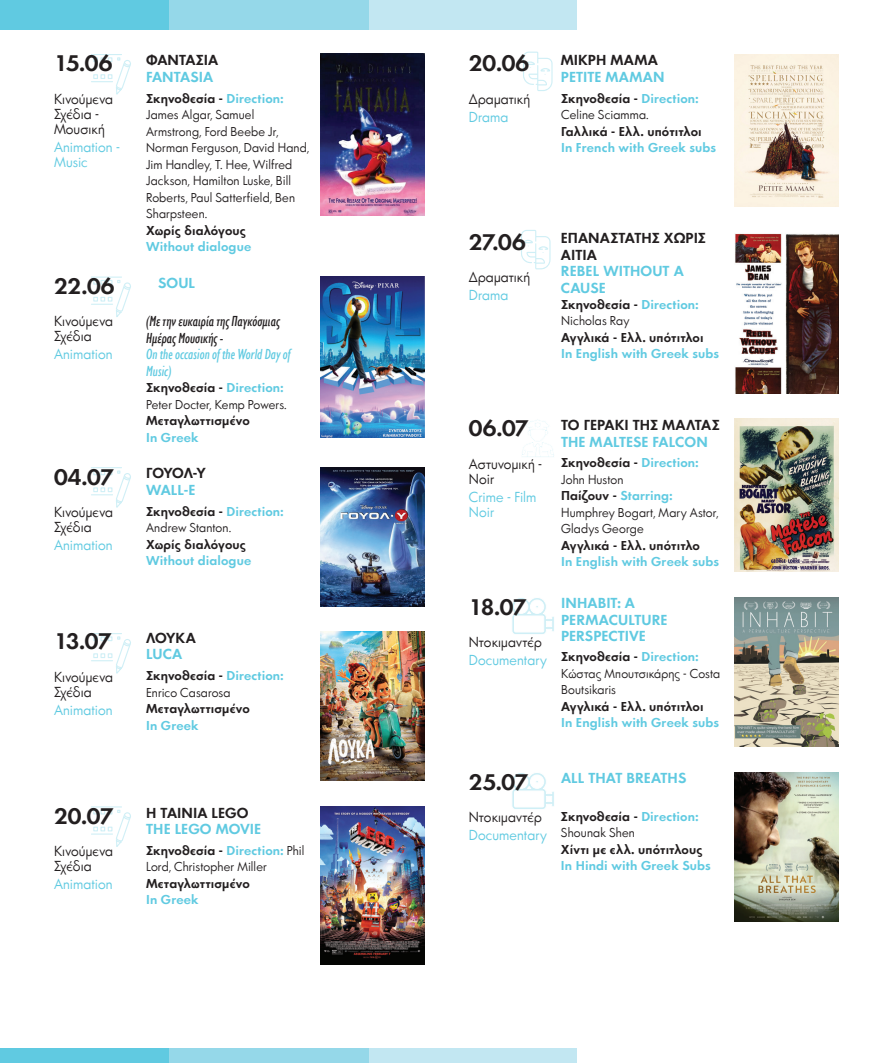
<style>
.page{position:relative;width:893px;height:1063px;background:#fff}
.page>*{position:absolute;margin:0;border:0;box-sizing:border-box;transform-origin:0 0}
.t1{font:21px "Art Futur H Bold";letter-spacing:-.01em;color:#231f20}
.t2{font:italic 500 condensed 15px/16.5px "Gill Sans Nova";letter-spacing:.005em;color:#231f20}
.t3{font:italic 500 condensed 15px/16.5px "Gill Sans Nova";letter-spacing:.005em;color:#60cae1}
.t4{font:13.5px/15px "Art Futur H Plain";letter-spacing:.005em;color:#231f20}
.t5{font:13.5px/16.5px "Art Futur H Bold";letter-spacing:.005em;color:#60cae1}
.t6{font:13.5px/15px "Art Futur H Plain";letter-spacing:.01em;color:#60cae1}
.t7{font:13.5px/16.5px "Art Futur H Bold";color:#231f20}
.t8{font:12px "Art Futur H Bold";letter-spacing:.01em;color:#231f20}
.t9{font:12px/16.5px "Art Futur H Plain";letter-spacing:.01em;color:#231f20}
.t10{font:12px "Art Futur H Bold";letter-spacing:.01em;color:#60cae1}
.s1{color:#60cae1}
.s2{font-family:"Art Futur H Plain"}
.s3{color:#231f20}
</style>
<div class="page">
<svg style="left:521px;top:230px;width:30px;height:39px"></svg>
<svg style="left:523px;top:52px;width:30px;height:39px"></svg>
<svg style="left:512px;top:598px;width:42px;height:36px"></svg>
<hr style="left:91px;top:806px;width:31px;height:2px;background:#60cae1">
<svg style="left:91px;top:810px;width:40px;height:37px"></svg>
<hr style="left:91px;top:633px;width:31px;height:1px;background:#60cae1">
<svg style="left:91px;top:636px;width:40px;height:38px"></svg>
<hr style="left:91px;top:467px;width:31px;height:1px;background:#60cae1">
<svg style="left:91px;top:470px;width:40px;height:38px"></svg>
<hr style="left:91px;top:277px;width:31px;height:1px;background:#60cae1">
<svg style="left:91px;top:280px;width:40px;height:37px"></svg>
<hr style="left:91px;top:54px;width:31px;height:1px;background:#60cae1">
<svg style="left:91px;top:57px;width:40px;height:38px"></svg>
<svg style="left:522px;top:419px;width:32px;height:38px"></svg>
<svg style="left:512px;top:773px;width:42px;height:36px"></svg>
<div style="left:0;top:0;width:169px;height:30px;background:#60cae1"></div>
<div style="left:0;top:1048px;width:169px;height:15px;background:#60cae1"></div>
<div style="left:169px;top:0;width:201px;height:30px;background:#95d8e9"></div>
<div style="left:169px;top:1048px;width:201px;height:15px;background:#95d8e9"></div>
<div style="left:369px;top:0;width:208px;height:30px;background:#c2e7f2"></div>
<div style="left:369px;top:1048px;width:208px;height:15px;background:#c2e7f2"></div>
<img style="left:320px;top:54px;width:104px;height:161px">
<img style="left:320px;top:806px;width:104px;height:158px">
<img style="left:320px;top:277px;width:104px;height:161px">
<img style="left:320px;top:467px;width:104px;height:139px">
<img style="left:320px;top:632px;width:104px;height:149px">
<img style="left:735px;top:772px;width:104px;height:149px">
<img style="left:735px;top:597px;width:104px;height:150px">
<img style="left:735px;top:233px;width:104px;height:160px">
<img style="left:735px;top:54px;width:104px;height:153px">
<img style="left:735px;top:419px;width:104px;height:153px">
<h1 class="t1" style="left:54px;top:51px;width:60px">15.06</h1>
<p class="t4" style="left:54px;top:92px;width:61px">Κινούμενα<br>Σχέδια -<br>Μουσική</p>
<p class="t6" style="left:54px;top:140px;width:68px">Animation -<br>Music</p>
<p class="t7" style="left:146px;top:52px;width:74px">ΦΑΝΤΑΣΙΑ</p>
<p class="t5" style="left:146px;top:69px;width:69px">FANTASIA</p>
<p class="t8" style="left:146px;top:91px;width:139px">Σκηνοθεσία - <span class="s1">Direction:</span></p>
<p class="t9" style="left:146px;top:107px;width:165px">James Algar, Samuel<br>Armstrong, Ford Beebe Jr,<br>Norman Ferguson, David Hand,<br>Jim Handley, T. Hee, Wilfred<br>Jackson, Hamilton Luske, Bill<br>Roberts, Paul Satterfield, Ben<br>Sharpsteen.</p>
<p class="t8" style="left:146px;top:223px;width:101px">Χωρίς διαλόγους</p>
<p class="t10" style="left:146px;top:240px;width:107px">Without dialogue</p>
<h1 class="t1" style="left:54px;top:274px;width:62px">22.06</h1>
<p class="t5" style="left:158px;top:275px;width:39px">SOUL</p>
<p class="t2" style="left:146px;top:313px;width:135px">(Με την ευκαιρία της Παγκόσμιας<br>Ημέρας Μουσικής -</p>
<p class="t3" style="left:146px;top:346px;width:146px">On the occasion of the World Day of<br>Music)</p>
<p class="t8" style="left:146px;top:381px;width:139px">Σκηνοθεσία - <span class="s1">Direction:</span></p>
<p class="t9" style="left:146px;top:397px;width:142px">Peter Docter, Kemp Powers.</p>
<p class="t8" style="left:146px;top:414px;width:105px">Μεταγλωττισμένο</p>
<p class="t10" style="left:146px;top:430px;width:54px">In Greek</p>
<p class="t4" style="left:54px;top:315px;width:61px">Κινούμενα<br>Σχέδια</p>
<p class="t6" style="left:54px;top:348px;width:60px">Animation</p>
<h1 class="t1" style="left:54px;top:464px;width:62px">04.07</h1>
<p class="t7" style="left:146px;top:465px;width:61px">ΓΟΥΟΛ-Υ</p>
<p class="t5" style="left:146px;top:482px;width:51px">WALL-E</p>
<p class="t4" style="left:54px;top:505px;width:61px">Κινούμενα<br>Σχέδια</p>
<p class="t6" style="left:54px;top:538px;width:60px">Animation</p>
<p class="t8" style="left:146px;top:504px;width:139px">Σκηνοθεσία - <span class="s1">Direction:</span></p>
<p class="t9" style="left:146px;top:520px;width:86px">Andrew Stanton.</p>
<p class="t8" style="left:146px;top:537px;width:101px">Χωρίς διαλόγους</p>
<p class="t10" style="left:146px;top:554px;width:107px">Without dialogue</p>
<h1 class="t1" style="left:54px;top:629px;width:59px">13.07</h1>
<p class="t7" style="left:146px;top:630px;width:51px">ΛΟΥΚΑ</p>
<p class="t5" style="left:146px;top:647px;width:38px">LUCA</p>
<p class="t4" style="left:54px;top:670px;width:61px">Κινούμενα<br>Σχέδια</p>
<p class="t6" style="left:54px;top:703px;width:60px">Animation</p>
<p class="t8" style="left:146px;top:669px;width:139px">Σκηνοθεσία - <span class="s1">Direction:</span></p>
<p class="t9" style="left:146px;top:685px;width:86px">Enrico Casarosa</p>
<p class="t8" style="left:146px;top:702px;width:105px">Μεταγλωττισμένο</p>
<p class="t10" style="left:146px;top:718px;width:54px">In Greek</p>
<h1 class="t1" style="left:54px;top:804px;width:61px">20.07</h1>
<p class="t4" style="left:54px;top:844px;width:61px">Κινούμενα<br>Σχέδια</p>
<p class="t6" style="left:54px;top:877px;width:60px">Animation</p>
<p class="t7" style="left:146px;top:805px;width:104px">H TAINIA LEGO</p>
<p class="t5" style="left:146px;top:821px;width:117px">THE LEGO MOVIE</p>
<p class="t8" style="left:146px;top:843px;width:160px">Σκηνοθεσία - <span class="s1">Direction:</span> <span class="s2">Phil</span></p>
<p class="t9" style="left:146px;top:859px;width:122px">Lord, Christopher Miller</p>
<p class="t8" style="left:146px;top:876px;width:105px">Μεταγλωττισμένο</p>
<p class="t10" style="left:146px;top:893px;width:54px">In Greek</p>
<h1 class="t1" style="left:469px;top:51px;width:62px">20.06</h1>
<p class="t4" style="left:469px;top:92px;width:63px">Δραματική</p>
<p class="t6" style="left:469px;top:110px;width:41px">Drama</p>
<p class="t7" style="left:561px;top:52px;width:98px">ΜΙΚΡΗ ΜΑΜΑ</p>
<p class="t5" style="left:561px;top:69px;width:105px">PETITE MAMAN</p>
<p class="t8" style="left:561px;top:91px;width:139px">Σκηνοθεσία - <span class="s1">Direction:</span></p>
<p class="t9" style="left:561px;top:107px;width:89px">Celine Sciamma.</p>
<p class="t8" style="left:561px;top:124px;width:142px">Γαλλικά - Ελλ. υπότιτλοι</p>
<p class="t10" style="left:561px;top:141px;width:157px">In French with Greek subs</p>
<h1 class="t1" style="left:469px;top:229px;width:58px">27.06</h1>
<p class="t4" style="left:469px;top:270px;width:63px">Δραματική</p>
<p class="t6" style="left:469px;top:288px;width:41px">Drama</p>
<p class="t7" style="left:561px;top:230px;width:146px">ΕΠΑΝΑΣΤΑΤΗΣ ΧΩΡΙΣ<br>ΑΙΤΙΑ</p>
<p class="t5" style="left:561px;top:263px;width:124px">REBEL WITHOUT A<br>CAUSE</p>
<p class="t8" style="left:561px;top:297px;width:139px">Σκηνοθεσία - <span class="s1">Direction:</span></p>
<p class="t9" style="left:561px;top:313px;width:70px">Nicholas Ray</p>
<p class="t8" style="left:561px;top:330px;width:144px">Αγγλικά - Ελλ. υπότιτλοι</p>
<p class="t10" style="left:561px;top:347px;width:160px">In English with Greek subs</p>
<h1 class="t1" style="left:469px;top:416px;width:61px">06.07</h1>
<p class="t7" style="left:561px;top:417px;width:160px">ΤΟ ΓΕΡΑΚΙ ΤΗΣ ΜΑΛΤΑΣ</p>
<p class="t5" style="left:561px;top:434px;width:148px">THE MALTESE FALCON</p>
<p class="t4" style="left:469px;top:457px;width:75px">Αστυνομική -<br>Noir</p>
<p class="t6" style="left:469px;top:490px;width:69px">Crime - Film<br>Noir</p>
<p class="t8" style="left:561px;top:456px;width:139px">Σκηνοθεσία - <span class="s1">Direction:</span></p>
<p class="t9" style="left:561px;top:472px;width:64px">John Huston</p>
<p class="t10" style="left:561px;top:489px;width:113px"><span class="s3">Παίζουν -</span> Starring:</p>
<p class="t9" style="left:561px;top:505px;width:159px">Humphrey Bogart, Mary Astor,<br>Gladys George</p>
<p class="t8" style="left:561px;top:538px;width:140px">Αγγλικά - Ελλ. υπότιτλο</p>
<p class="t10" style="left:561px;top:555px;width:160px">In English with Greek subs</p>
<h1 class="t1" style="left:469px;top:594px;width:59px">18.07</h1>
<p class="t4" style="left:469px;top:635px;width:75px">Ντοκιμαντέρ</p>
<p class="t6" style="left:469px;top:653px;width:79px">Documentary</p>
<p class="t5" style="left:561px;top:595px;width:108px">INHABIT: A<br>PERMACULTURE<br>PERSPECTIVE</p>
<p class="t8" style="left:561px;top:650px;width:139px">Σκηνοθεσία - <span class="s1">Direction:</span></p>
<p class="t9" style="left:561px;top:666px;width:161px">Κώστας Μπουτσικάρης - Costa<br>Boutsikaris</p>
<p class="t8" style="left:561px;top:699px;width:144px">Αγγλικά - Ελλ. υπότιτλοι</p>
<p class="t10" style="left:561px;top:716px;width:160px">In English with Greek subs</p>
<h1 class="t1" style="left:469px;top:769px;width:61px">25.07</h1>
<p class="t5" style="left:561px;top:770px;width:127px">ALL THAT BREATHS</p>
<p class="t8" style="left:561px;top:809px;width:139px">Σκηνοθεσία - <span class="s1">Direction:</span></p>
<p class="t9" style="left:561px;top:825px;width:75px">Shounak Shen</p>
<p class="t8" style="left:561px;top:842px;width:143px">Χίντι με ελλ. υπότιτλους</p>
<p class="t10" style="left:561px;top:859px;width:151px">In Hindi with Greek Subs</p>
<p class="t4" style="left:469px;top:810px;width:75px">Ντοκιμαντέρ</p>
<p class="t6" style="left:469px;top:828px;width:79px">Documentary</p>
</div>
